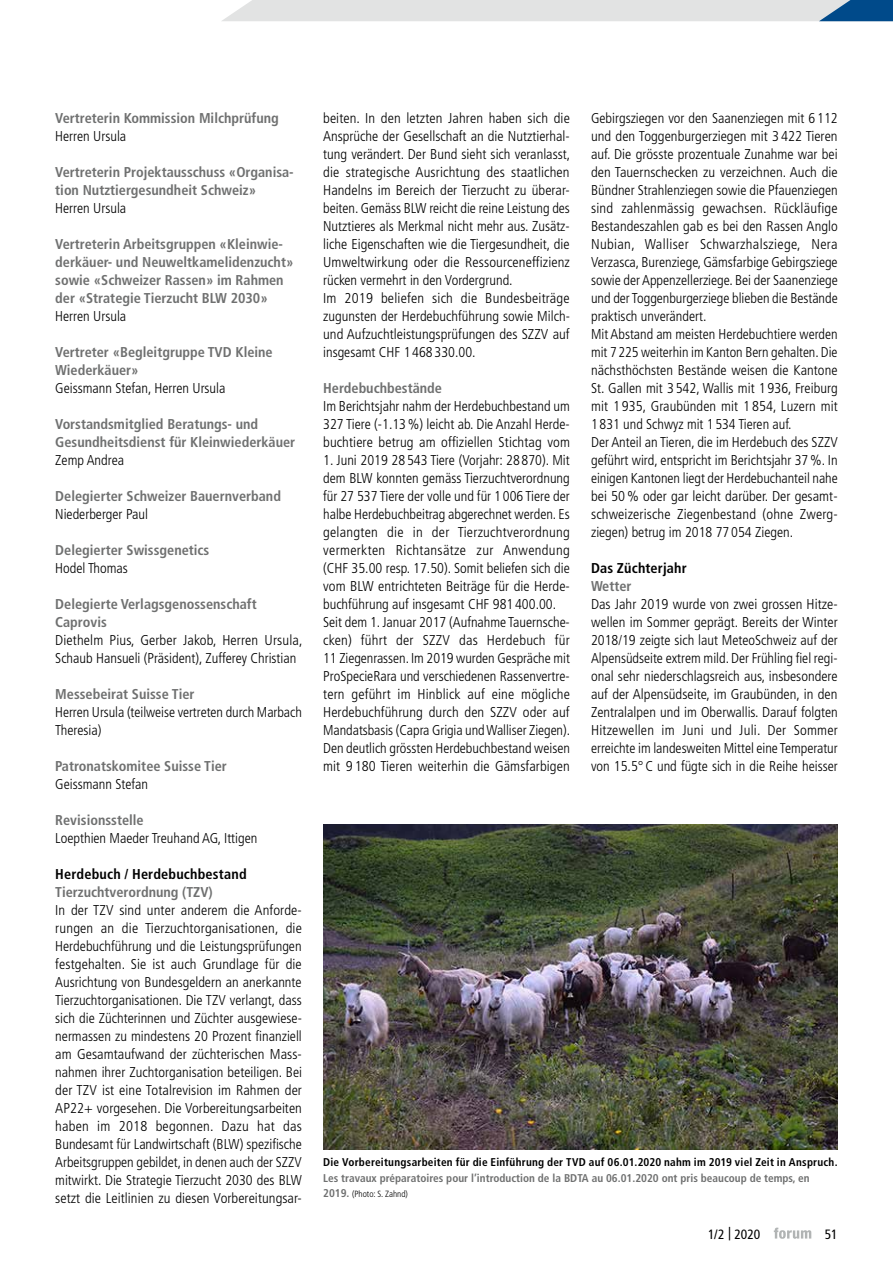
<style>
.page{position:relative;width:893px;height:1263px;background:#fff}
.page>*{position:absolute;margin:0;border:0;box-sizing:border-box;transform-origin:0 0}
.t1{font:300 condensed 14.25px/18px "Frutiger LT Std";color:#000}
.t2{font:700 condensed 14.25px/18px "Frutiger LT Std";color:#6f7070}
.t3{font:700 condensed 14.25px "Frutiger LT Std";letter-spacing:.01em;color:#000}
.t4{font:condensed 13.5px "Frutiger LT Std";color:#000}
.t5{font:700 condensed 11.25px "Frutiger LT Std";letter-spacing:.02em;color:#000}
.t6{font:700 condensed 11.25px "Frutiger LT Std";color:#6f7070}
.t7{font:300 condensed 9px "Frutiger LT Std";color:#000}
.s1{font-weight:700;font-size:11.25px;color:#6f7070}
</style>
<div class="page">
<svg style="left:774px;top:1227px;width:37px;height:12px"></svg>
<img style="left:323px;top:825px;width:515px;height:324px">
<svg style="left:222px;top:0;width:671px;height:21px;background:#cfd6db"></svg>
<p class="t2" style="left:55px;top:109px;width:225px">Vertreterin Kommission Milchprüfung</p>
<p class="t1" style="left:55px;top:127px;width:72px">Herren Ursula</p>
<p class="t2" style="left:55px;top:163px;width:240px">Vertreterin Projektausschuss «Organisa&shy;tion Nutztiergesundheit Schweiz»</p>
<p class="t1" style="left:55px;top:199px;width:72px">Herren Ursula</p>
<p class="t2" style="left:55px;top:235px;width:240px">Vertreterin Arbeitsgruppen «Kleinwie&shy;derkäuer- und Neuweltkamelidenzucht» sowie «Schweizer Rassen» im Rahmen der «Strategie Tierzucht BLW 2030»</p>
<p class="t1" style="left:55px;top:307px;width:72px">Herren Ursula</p>
<p class="t2" style="left:55px;top:343px;width:219px">Vertreter «Begleitgruppe TVD Kleine<br>Wiederkäuer»</p>
<p class="t1" style="left:55px;top:379px;width:172px">Geissmann Stefan, Herren Ursula</p>
<p class="t2" style="left:55px;top:415px;width:241px">Vorstandsmitglied Beratungs- und<br>Gesundheitsdienst für Kleinwiederkäuer</p>
<p class="t1" style="left:55px;top:451px;width:70px">Zemp Andrea</p>
<p class="t2" style="left:55px;top:487px;width:227px">Delegierter Schweizer Bauernverband</p>
<p class="t1" style="left:55px;top:505px;width:94px">Niederberger Paul</p>
<p class="t2" style="left:55px;top:541px;width:156px">Delegierter Swissgenetics</p>
<p class="t1" style="left:55px;top:559px;width:74px">Hodel Thomas</p>
<p class="t2" style="left:55px;top:595px;width:203px">Delegierte Verlagsgenossenschaft<br>Caprovis</p>
<p class="t1" style="left:55px;top:631px;width:249px">Diethelm Pius, Gerber Jakob, Herren Ursula,<br>Schaub Hansueli (Präsident), Zufferey Christian</p>
<p class="t2" style="left:55px;top:685px;width:141px">Messebeirat Suisse Tier</p>
<p class="t1" style="left:55px;top:703px;width:248px">Herren Ursula (teilweise vertreten durch Marbach<br>Theresia)</p>
<p class="t2" style="left:55px;top:757px;width:173px">Patronatskomitee Suisse Tier</p>
<p class="t1" style="left:55px;top:775px;width:94px">Geissmann Stefan</p>
<p class="t2" style="left:55px;top:811px;width:90px">Revisionsstelle</p>
<p class="t1" style="left:55px;top:829px;width:204px">Loepthien Maeder Treuhand AG, Ittigen</p>
<p class="t3" style="left:55px;top:865px;width:193px">Herdebuch / Herdebuchbestand</p>
<p class="t2" style="left:55px;top:883px;width:159px">Tierzuchtverordnung (TZV)</p>
<p class="t1" style="left:55px;top:901px;width:248px;text-align:justify">In der TZV sind unter anderem die Anforde&shy;rungen an die Tierzuchtorganisationen, die Herdebuchführung und die Leistungsprüfungen festgehalten. Sie ist auch Grundlage für die Ausrichtung von Bundesgeldern an anerkannte Tierzuchtorganisationen. Die TZV verlangt, dass sich die Züchterinnen und Züchter ausgewiese&shy;nermassen zu mindestens 20 Prozent finanziell am Gesamtaufwand der züchterischen Mass&shy;nahmen ihrer Zuchtorganisation beteiligen. Bei der TZV ist eine Totalrevision im Rahmen der AP22+ vorgesehen. Die Vorbereitungsarbeiten haben im 2018 begonnen. Dazu hat das Bundesamt für Landwirtschaft (BLW) spezifische Arbeitsgruppen gebildet, in denen auch der SZZV mitwirkt. Die Strategie Tierzucht 2030 des BLW setzt die Leitlinien zu diesen Vorbereitungsar-</p>
<p class="t1" style="left:323px;top:109px;width:249px">beiten. In den letzten Jahren haben sich die Ansprüche der Gesellschaft an die Nutztierhal&shy;tung verändert. Der Bund sieht sich veranlasst, die strategische Ausrichtung des staatlichen Handelns im Bereich der Tierzucht zu überar&shy;beiten. Gemäss BLW reicht die reine Leistung des Nutztieres als Merkmal nicht mehr aus. Zusätz&shy;liche Eigenschaften wie die Tiergesundheit, die Umweltwirkung oder die Ressourceneffizienz rücken vermehrt in den Vordergrund.<br>Im 2019 beliefen sich die Bundesbeiträge zugunsten der Herdebuchführung sowie Milch&shy;und Aufzuchtleistungsprüfungen des SZZV auf insgesamt CHF 1 468 330.00.</p>
<p class="t2" style="left:323px;top:379px;width:120px">Herdebuchbestände</p>
<p class="t1" style="left:323px;top:397px;width:248px;text-align:justify">Im Berichtsjahr nahm der Herdebuchbestand um 327 Tiere (-1.13%) leicht ab. Die Anzahl Herde&shy;buchtiere betrug am offiziellen Stichtag vom</p>
<p class="t1" style="left:323px;top:451px;width:248px">1. Juni 2019 28 543 Tiere (Vorjahr: 28 870). Mit dem BLW konnten gemäss Tierzuchtverordnung für 27 537 Tiere der volle und für 1 006 Tiere der halbe Herdebuchbeitrag abgerechnet werden. Es gelangten die in der Tierzuchtverordnung vermerkten Richtansätze zur Anwendung (CHF 35.00 resp. 17.50). Somit beliefen sich die vom BLW entrichteten Beiträge für die Herde&shy;buchführung auf insgesamt CHF 981 400.00.<br>Seit dem 1. Januar 2017 (Aufnahme Tauernsche&shy;cken) führt der SZZV das Herdebuch für 11 Ziegenrassen. Im 2019 wurden Gespräche mit ProSpecieRara und verschiedenen Rassenvertre&shy;tern geführt im Hinblick auf eine mögliche Herdebuchführung durch den SZZV oder auf Mandatsbasis (Capra Grigia und Walliser Ziegen).<br>Den deutlich grössten Herdebuchbestand weisen mit 9 180 Tieren weiterhin die Gämsfarbigen</p>
<p class="t1" style="left:591px;top:109px;width:248px">Gebirgsziegen vor den Saanenziegen mit 6 112 und den Toggenburgerziegen mit 3 422 Tieren auf. Die grösste prozentuale Zunahme war bei den Tauernschecken zu verzeichnen. Auch die Bündner Strahlenziegen sowie die Pfauenziegen sind zahlenmässig gewachsen. Rückläufige Bestandeszahlen gab es bei den Rassen Anglo Nubian, Walliser Schwarzhalsziege, Nera Verzasca, Burenziege, Gämsfarbige Gebirgsziege sowie der Appenzellerziege. Bei der Saanenziege und der Toggenburgerziege blieben die Bestände praktisch unverändert.<br>Mit Abstand am meisten Herdebuchtiere werden mit 7 225 weiterhin im Kanton Bern gehalten. Die nächsthöchsten Bestände weisen die Kantone St. Gallen mit 3 542, Wallis mit 1 936, Freiburg mit 1 935, Graubünden mit 1 854, Luzern mit 1 831 und Schwyz mit 1 534 Tieren auf.<br>Der Anteil an Tieren, die im Herdebuch des SZZV geführt wird, entspricht im Berichtsjahr 37%. In einigen Kantonen liegt der Herdebuchanteil nahe bei 50% oder gar leicht darüber. Der gesamt&shy;schweizerische Ziegenbestand (ohne Zwerg&shy;ziegen) betrug im 2018 77 054 Ziegen.</p>
<p class="t3" style="left:591px;top:559px;width:97px">Das Züchterjahr</p>
<p class="t2" style="left:591px;top:577px;width:42px">Wetter</p>
<p class="t1" style="left:591px;top:595px;width:248px;text-align:justify">Das Jahr 2019 wurde von zwei grossen Hitze&shy;wellen im Sommer geprägt. Bereits der Winter 2018/19 zeigte sich laut MeteoSchweiz auf der Alpensüdseite extrem mild. Der Frühling fiel regi&shy;onal sehr niederschlagsreich aus, insbesondere auf der Alpensüdseite, im Graubünden, in den Zentralalpen und im Oberwallis. Darauf folgten Hitzewellen im Juni und Juli. Der Sommer erreichte im landesweiten Mittel eine Temperatur von 15.5°C und fügte sich in die Reihe heisser</p>
<p class="t5" style="left:323px;top:1155px;width:516px">Die Vorbereitungsarbeiten für die Einführung der TVD auf 06.01.2020 nahm im 2019 viel Zeit in Anspruch.</p>
<p class="t6" style="left:323px;top:1171px;width:488px">Les travaux préparatoires pour l’introduction de la BDTA au 06.01.2020 ont pris beaucoup de temps, en</p>
<p class="t7" style="left:323px;top:1189px;width:86px"><span class="s1">2019.</span> (Photo: S. Zahnd)</p>
<p class="t4" style="left:708px;top:1226px;width:54px">1/2 | 2020</p>
<p class="t4" style="left:825px;top:1226px;width:14px">51</p>
</div>
